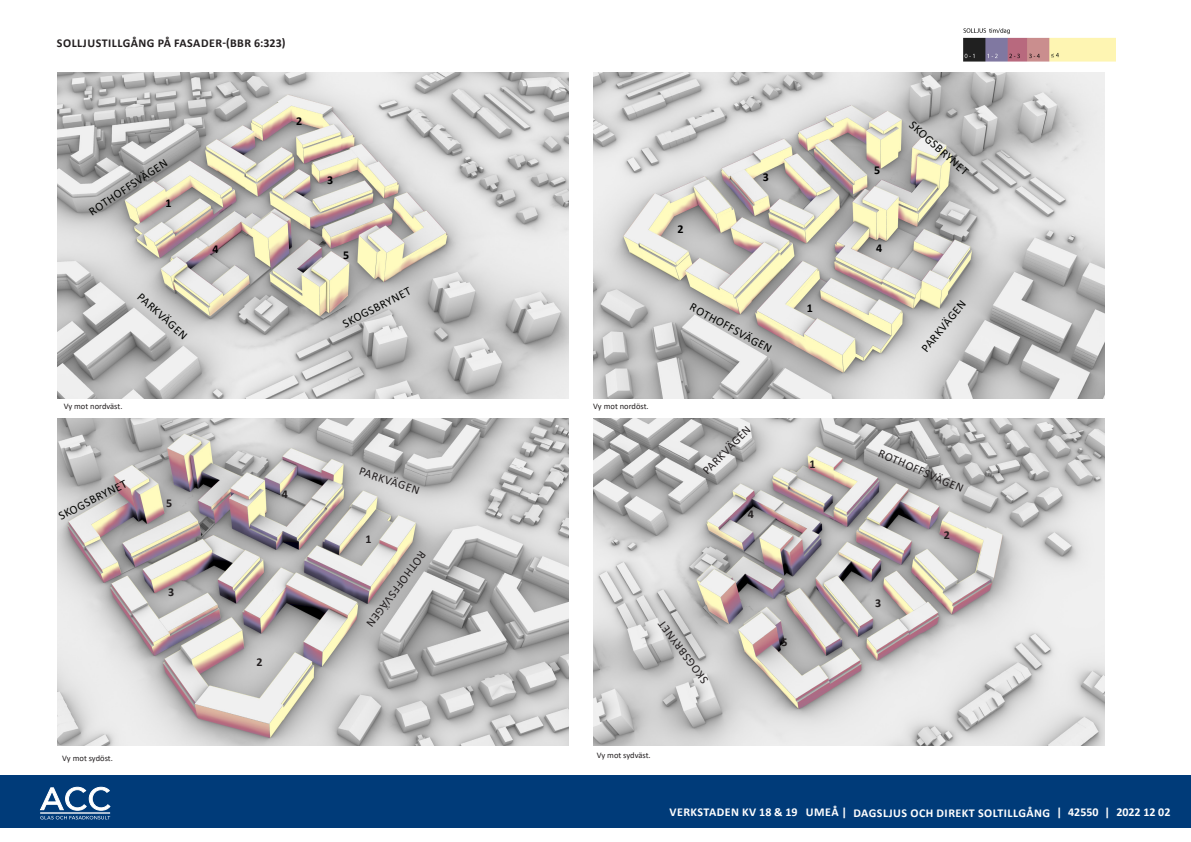
<style>
.page{position:relative;width:1191px;height:842px;background:#fff}
.page>*{position:absolute;margin:0;border:0;box-sizing:border-box;transform-origin:0 0}
.t1{font:12px "Calibri";color:#040503}
.t2{font:700 12px "Calibri";letter-spacing:.04em;color:#fff}
.t3{font:12px "Calibri";color:#231f20}
.t4{font:700 12px "Calibri";letter-spacing:.04em;color:#231f20}
.t5{font:700 12px "Calibri";color:#000}
.t6{font:8.5px "Calibri";color:#231f20}
</style>
<div class="page">
<div style="left:0;top:776px;width:1191px;height:52px;background:#003b79"></div>
<img style="left:57px;top:72px;width:511px;height:327px">
<img style="left:57px;top:419px;width:511px;height:326px">
<img style="left:593px;top:72px;width:511px;height:327px">
<img style="left:593px;top:419px;width:511px;height:326px">
<svg style="left:40px;top:786px;width:71px;height:33px"></svg>
<hr style="left:40px;top:812px;width:70px;height:2px;background:#fff">
<img style="left:963px;top:29px;width:152px;height:33px">
<p class="t4" style="left:57px;top:34px;width:230px">SOLLJUSTILLGÅNG PÅ FASADER-(BBR 6:323)</p>
<p class="t1" style="left:85px;top:205px;width:93px;rotate:-33deg">ROTHOFFSVÄGEN</p>
<p class="t5" style="left:165px;top:195px;width:8px">1</p>
<p class="t1" style="left:145px;top:289px;width:65px;rotate:42deg">PARKVÄGEN</p>
<p class="t5" style="left:212px;top:241px;width:8px">4</p>
<p class="t6" style="left:64px;top:401px;width:60px">Vy mot nordväst.</p>
<p class="t1" style="left:56px;top:509px;width:77px;rotate:-27deg">SKOGSBRYNET</p>
<p class="t4" style="left:166px;top:495px;width:8px">5</p>
<p class="t4" style="left:168px;top:584px;width:8px">3</p>
<p class="t5" style="left:296px;top:113px;width:8px">2</p>
<p class="t5" style="left:327px;top:172px;width:8px">3</p>
<p class="t5" style="left:343px;top:246px;width:8px">5</p>
<p class="t1" style="left:339px;top:317px;width:77px;rotate:-27deg">SKOGSBRYNET</p>
<p class="t4" style="left:282px;top:486px;width:8px">4</p>
<p class="t4" style="left:256px;top:653px;width:8px">2</p>
<p class="t3" style="left:362px;top:462px;width:65px;rotate:19deg">PARKVÄGEN</p>
<p class="t4" style="left:365px;top:531px;width:8px">1</p>
<p class="t3" style="left:430px;top:558px;width:93px;rotate:127deg">ROTHOFFSVÄGEN</p>
<p class="t6" style="left:62px;top:752px;width:52px">Vy mot sydöst.</p>
<p class="t6" style="left:593px;top:401px;width:57px">Vy mot nordöst.</p>
<p class="t5" style="left:677px;top:220px;width:8px">2</p>
<p class="t5" style="left:762px;top:169px;width:8px">3</p>
<p class="t1" style="left:694px;top:299px;width:93px;rotate:28deg">ROTHOFFSVÄGEN</p>
<p class="t3" style="left:699px;top:467px;width:65px;rotate:-46deg">PARKVÄGEN</p>
<p class="t4" style="left:747px;top:505px;width:8px">4</p>
<p class="t5" style="left:807px;top:300px;width:8px">1</p>
<p class="t4" style="left:809px;top:456px;width:8px">1</p>
<p class="t3" style="left:699px;top:687px;width:77px;rotate:-127deg">SKOGSBRYNET</p>
<p class="t6" style="left:597px;top:749px;width:55px">Vy mot sydväst.</p>
<p class="t4" style="left:781px;top:633px;width:8px">5</p>
<p class="t5" style="left:874px;top:161px;width:8px">5</p>
<p class="t1" style="left:916px;top:117px;width:77px;rotate:42deg">SKOGSBRYNET</p>
<p class="t5" style="left:876px;top:240px;width:8px">4</p>
<p class="t1" style="left:917px;top:345px;width:65px;rotate:-51deg">PARKVÄGEN</p>
<p class="t3" style="left:882px;top:444px;width:93px;rotate:24deg">ROTHOFFSVÄGEN</p>
<p class="t4" style="left:875px;top:594px;width:8px">3</p>
<p class="t4" style="left:944px;top:526px;width:8px">2</p>
<p class="t2" style="left:669px;top:804px;width:502px">VERKSTADEN KV 18 &amp; 19 UMEÅ | DAGSLJUS OCH DIREKT SOLTILLGÅNG | 42550 | 2022 12 02</p>
</div>
